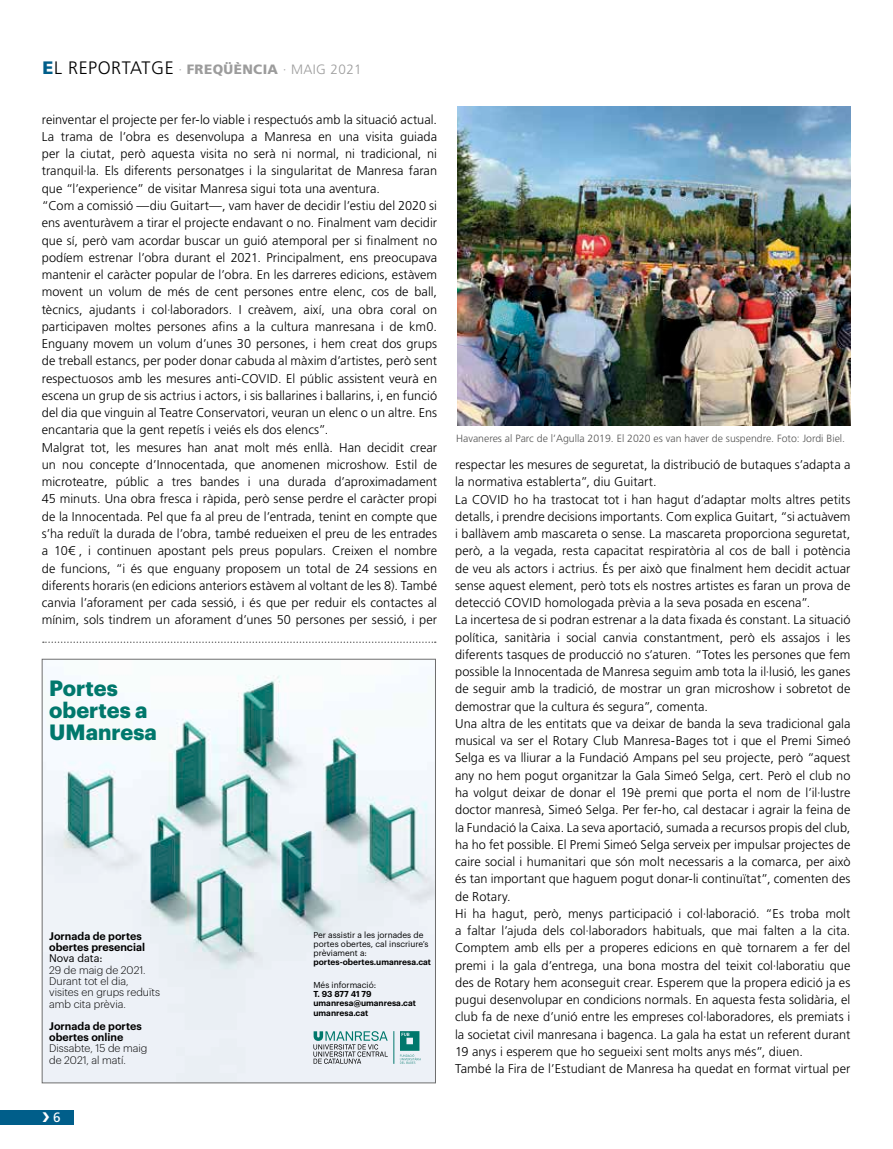
<style>
.page{position:relative;width:893px;height:1149px;background:#fff}
.page>*{position:absolute;margin:0;border:0;box-sizing:border-box;transform-origin:0 0}
.t1{font:700 21.6px/21.6px "Graphik";color:#00786c}
.t2{font:300 18px "Frutiger CE";letter-spacing:.03em;color:#000}
.t3{font:13.5px "Frutiger CE";color:#fff}
.t4{font:300 12.75px/17.2px "Frutiger";letter-spacing:.005em;color:#000}
.t5{font:300 10.8px/11.4px "Graphik";color:#000}
.t6{font:600 10.8px/11.4px "Graphik";color:#000}
.t7{font:10.8px "Graphik";color:#000}
.t8{font:300 10.5px "Frutiger CE";color:#565655}
.t9{font:8.4px/9.3px "Graphik";color:#000}
.t10{font:600 8.4px/9.3px "Graphik";color:#000}
.s1{font-weight:900;color:#005e8a}
.s2{font-size:13.5px;color:#9c9c9c}
.s3{font-weight:900;font-size:13.5px;color:#9c9c9c}
.s4{font-family:"Frutiger LT"}
</style>
<div class="page">
<div style="left:0;top:1109px;width:74px;height:15px;background:#005e8a"></div>
<img style="left:44px;top:675px;width:390px;height:405px">
<svg style="left:400px;top:1030px;width:21px;height:33px"></svg>
<hr style="left:394px;top:1030px;width:1px;height:33px;background:#00786c">
<svg style="left:313px;top:1030px;width:75px;height:33px;background:#b6c7ca"></svg>
<svg style="left:43px;top:641px;width:393px;height:1px"></svg>
<img style="left:457px;top:106px;width:394px;height:319px">
<h2 class="t2" style="left:43px;top:57px;width:321px"><span class="s1">E</span>l reportatge <span class="s2">·</span> <span class="s3">FREQÜÈNCIA</span> <span class="s2">· Maig 2021</span></h2>
<p class="t4" style="left:42px;top:110px;width:397px">reinventar el projecte per fer-lo viable i respectuós amb la situació actual.<br>La trama de l’obra es desenvolupa a Manresa en una visita guiada per la ciutat, però aquesta visita no serà ni normal, ni tradicional, ni tranquil·la. Els diferents personatges i la singularitat de Manresa faran que “l’experience” de visitar Manresa sigui tota una aventura.<br>“Com a comissió —diu Guitart—, vam haver de decidir l’estiu del 2020 si ens aventuràvem a tirar el projecte endavant o no. Finalment vam decidir que sí, però vam acordar buscar un guió atemporal per si finalment no podíem estrenar l’obra durant el 2021. Principalment, ens preocupava mantenir el caràcter popular de l’obra. En les darreres edicions, estàvem movent un volum de més de cent persones entre elenc, cos de ball, tècnics, ajudants i col·laboradors. I creàvem, així, una obra coral on participaven moltes persones afins a la cultura manresana i de km0.<br>Enguany movem un volum d’unes 30 persones, i hem creat dos grups de treball estancs, per poder donar cabuda al màxim d’artistes, però sent respectuosos amb les mesures anti-COVID. El públic assistent veurà en escena un grup de sis actrius i actors, i sis ballarines i ballarins, i, en funció del dia que vinguin al Teatre Conservatori, veuran un elenc o un altre. Ens encantaria que la gent repetís i veiés els dos elencs”.<br>Malgrat tot, les mesures han anat molt més enllà. Han decidit crear un nou concepte d’Innocentada, que anomenen microshow. Estil de microteatre, públic a tres bandes i una durada d’aproximadament 45 minuts. Una obra fresca i ràpida, però sense perdre el caràcter propi de la Innocentada. Pel que fa al preu de l’entrada, tenint en compte que s’ha reduït la durada de l’obra, també redueixen el preu de les entrades a 10<span class="s4">¤</span>€, i continuen apostant pels preus populars. Creixen el nombre de funcions, “i és que enguany proposem un total de 24 sessions en diferents horaris (en edicions anteriors estàvem al voltant de les 8). També canvia l’aforament per cada sessió, i és que per reduir els contactes al mínim, sols tindrem un aforament d’unes 50 persones per sessió, i per</p>
<h1 class="t1" style="left:49px;top:675px;width:109px">Portes obertes a<br>UManresa</h1>
<p class="t6" style="left:49px;top:928px;width:97px">Jornada de portes obertes presencial</p>
<p class="t7" style="left:49px;top:950px;width:55px">Nova data:</p>
<p class="t5" style="left:49px;top:962px;width:112px">29 de maig de 2021.<br>Durant tot el dia, visites en grups reduïts amb cita prèvia.</p>
<p class="t6" style="left:49px;top:1018px;width:94px">Jornada de portes obertes online</p>
<p class="t5" style="left:49px;top:1041px;width:100px">Dissabte, 15 de maig de 2021, al matí.</p>
<p class="t3" style="left:53px;top:1109px;width:9px">6</p>
<p class="t9" style="left:313px;top:928px;width:116px">Per assistir a les jornades de portes obertes, cal inscriure’s prèviament a:</p>
<p class="t10" style="left:313px;top:956px;width:119px">portes-obertes.umanresa.cat</p>
<p class="t9" style="left:313px;top:979px;width:64px">Més informació:</p>
<p class="t10" style="left:313px;top:988px;width:104px">T. 93 877 41 79 umanresa@umanresa.cat umanresa.cat</p>
<p class="t8" style="left:456px;top:431px;width:391px">Havaneres al Parc de l’Agulla 2019. El 2020 es van haver de suspendre. Foto: Jordi Biel.</p>
<p class="t4" style="left:455px;top:456px;width:397px">respectar les mesures de seguretat, la distribució de butaques s’adapta a la normativa establerta”, diu Guitart.<br>La COVID ho ha trastocat tot i han hagut d’adaptar molts altres petits detalls, i prendre decisions importants. Com explica Guitart, “si actuàvem i ballàvem amb mascareta o sense. La mascareta proporciona seguretat, però, a la vegada, resta capacitat respiratòria al cos de ball i potència de veu als actors i actrius. És per això que finalment hem decidit actuar sense aquest element, però tots els nostres artistes es faran un prova de detecció COVID homologada prèvia a la seva posada en escena”.<br>La incertesa de si podran estrenar a la data fixada és constant. La situació política, sanitària i social canvia constantment, però els assajos i les diferents tasques de producció no s’aturen. “Totes les persones que fem possible la Innocentada de Manresa seguim amb tota la il·lusió, les ganes de seguir amb la tradició, de mostrar un gran microshow i sobretot de demostrar que la cultura és segura”, comenta.<br>Una altra de les entitats que va deixar de banda la seva tradicional gala musical va ser el Rotary Club Manresa-Bages tot i que el Premi Simeó Selga es va lliurar a la Fundació Ampans pel seu projecte, però “aquest any no hem pogut organitzar la Gala Simeó Selga, cert. Però el club no ha volgut deixar de donar el 19è premi que porta el nom de l’il·lustre doctor manresà, Simeó Selga. Per fer-ho, cal destacar i agrair la feina de la Fundació la Caixa. La seva aportació, sumada a recursos propis del club, ha ho fet possible. El Premi Simeó Selga serveix per impulsar projectes de caire social i humanitari que són molt necessaris a la comarca, per això és tan important que haguem pogut donar-li continuïtat”, comenten des de Rotary.<br>Hi ha hagut, però, menys participació i col·laboració. “Es troba molt a faltar l’ajuda dels col·laboradors habituals, que mai falten a la cita.<br>Comptem amb ells per a properes edicions en què tornarem a fer del premi i la gala d’entrega, una bona mostra del teixit col·laboratiu que des de Rotary hem aconseguit crear. Esperem que la propera edició ja es pugui desenvolupar en condicions normals. En aquesta festa solidària, el club fa de nexe d’unió entre les empreses col·laboradores, els premiats i la societat civil manresana i bagenca. La gala ha estat un referent durant 19 anys i esperem que ho segueixi sent molts anys més”, diuen.<br>També la Fira de l’Estudiant de Manresa ha quedat en format virtual per</p>
</div>
